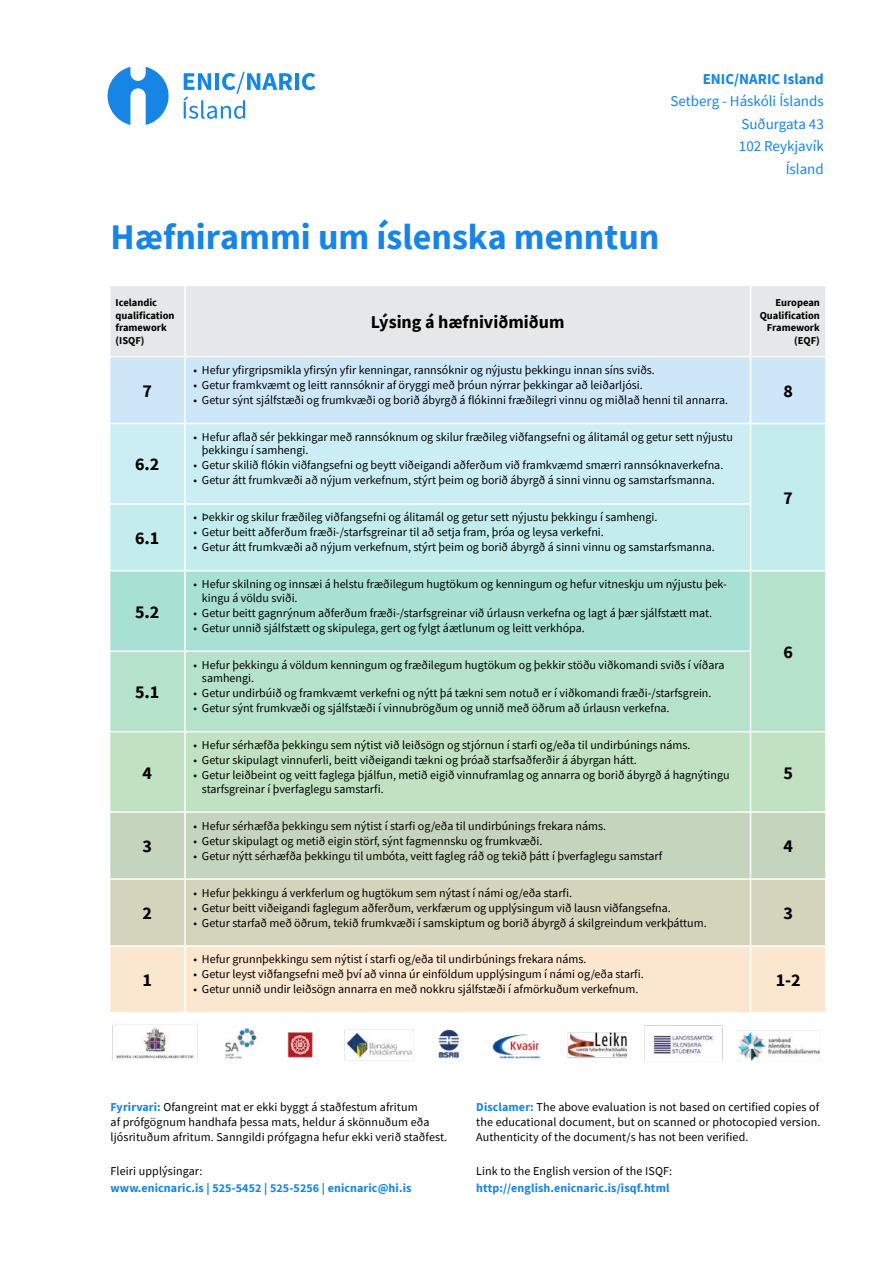
<style>
.page{position:relative;width:893px;height:1263px;background:#fff}
.page>*{position:absolute;margin:0;border:0;box-sizing:border-box;transform-origin:0 0}
.t1{font:700 36px "Source Sans Pro";color:#1685e5}
.t2{font:700 18px "Source Sans Pro";color:#000}
.t3{font:15px/22.5px "Source Sans Pro";color:#1685e5;text-align:right}
.t4{font:700 15px "Source Sans Pro";color:#1685e5}
.t5{font:12px/13.5px "Source Sans Pro";color:#000}
.t6{font:700 12px "Source Sans Pro";letter-spacing:.01em;color:#1685e5}
.t7{font:700 10.5px/12.6px "Source Sans Pro";color:#000}
.s1{font-weight:700;color:#1685e5}
</style>
<div class="page">
<div style="left:110px;top:286px;width:715px;height:70px;background:#e6e7e8"></div>
<div style="left:110px;top:357px;width:715px;height:66px;background:#cee7f8"></div>
<div style="left:110px;top:424px;width:640px;height:79px;background:#cbeef5"></div>
<div style="left:750px;top:423px;width:76px;height:148px;background:#c2edec"></div>
<div style="left:110px;top:505px;width:640px;height:65px;background:#c2edec"></div>
<svg style="left:110px;top:572px;width:715px;height:159px;fill:#b5e2ca"></svg>
<div style="left:110px;top:732px;width:715px;height:79px;background:#c0e2c2"></div>
<div style="left:110px;top:813px;width:715px;height:65px;background:#c5d4bc"></div>
<div style="left:110px;top:880px;width:715px;height:65px;background:#d4d3bc"></div>
<div style="left:110px;top:947px;width:715px;height:65px;background:#fbe6d0"></div>
<hr style="left:184px;top:357px;width:2px;height:66px;background:#fff">
<hr style="left:750px;top:357px;width:1px;height:66px;background:#fff">
<hr style="left:184px;top:424px;width:2px;height:79px;background:#fff">
<hr style="left:750px;top:423px;width:77px;height:1px;background:#fff">
<hr style="left:750px;top:424px;width:1px;height:79px;background:#fff">
<hr style="left:825px;top:424px;width:2px;height:80px;background:#fff">
<hr style="left:825px;top:504px;width:2px;height:66px;background:#fff">
<hr style="left:185px;top:503px;width:566px;height:2px;background:#fff">
<hr style="left:184px;top:505px;width:2px;height:65px;background:#fff">
<hr style="left:750px;top:505px;width:1px;height:65px;background:#fff">
<hr style="left:184px;top:572px;width:2px;height:78px;background:#fff">
<hr style="left:750px;top:570px;width:77px;height:2px;background:#fff">
<hr style="left:750px;top:572px;width:1px;height:78px;background:#fff">
<hr style="left:109px;top:650px;width:76px;height:2px;background:#fff">
<hr style="left:185px;top:650px;width:566px;height:2px;background:#fff">
<hr style="left:184px;top:652px;width:2px;height:79px;background:#fff">
<hr style="left:750px;top:652px;width:1px;height:79px;background:#fff">
<hr style="left:184px;top:732px;width:2px;height:79px;background:#fff">
<hr style="left:750px;top:732px;width:1px;height:79px;background:#fff">
<hr style="left:184px;top:813px;width:2px;height:65px;background:#fff">
<hr style="left:750px;top:813px;width:1px;height:65px;background:#fff">
<hr style="left:184px;top:880px;width:2px;height:65px;background:#fff">
<hr style="left:750px;top:880px;width:1px;height:65px;background:#fff">
<hr style="left:184px;top:947px;width:2px;height:65px;background:#fff">
<hr style="left:750px;top:947px;width:1px;height:65px;background:#fff">
<hr style="left:184px;top:286px;width:2px;height:70px;background:#fff">
<hr style="left:750px;top:286px;width:1px;height:70px;background:#fff">
<img style="left:112px;top:1024px;width:708px;height:39px">
<svg style="left:108px;top:67px;width:61px;height:58px"></svg>
<hr style="left:295px;top:73px;width:4px;height:17px;background:#1685e5">
<svg style="left:302px;top:73px;width:13px;height:17px"></svg>
<svg style="left:183px;top:72px;width:110px;height:47px"></svg>
<p class="t4" style="left:703px;top:68px;width:123px">ENIC/NARIC Island</p>
<p class="t3" style="left:670px;top:90px;width:155px">Setberg - Háskóli Íslands<br>Suðurgata 43<br>102 Reykjavík<br>Ísland</p>
<h1 class="t1" style="left:111px;top:212px;width:550px">Hæfnirammi um íslenska menntun</h1>
<p class="t7" style="left:116px;top:296px;width:60px">Icelandic qualification framework (ISQF)</p>
<h2 class="t2" style="left:371px;top:310px;width:195px">Lýsing á hæfniviðmiðum</h2>
<p class="t7" style="left:760px;top:296px;width:62px;text-align:right">European<br>Qualification<br>Framework (EQF)</p>
<h2 class="t2" style="left:143px;top:379px;width:11px">7</h2>
<h2 class="t2" style="left:135px;top:452px;width:26px">6.2</h2>
<h2 class="t2" style="left:135px;top:526px;width:26px">6.1</h2>
<h2 class="t2" style="left:135px;top:600px;width:26px">5.2</h2>
<h2 class="t2" style="left:135px;top:680px;width:26px">5.1</h2>
<h2 class="t2" style="left:143px;top:760px;width:11px">4</h2>
<h2 class="t2" style="left:143px;top:834px;width:11px">3</h2>
<h2 class="t2" style="left:143px;top:901px;width:11px">2</h2>
<h2 class="t2" style="left:143px;top:968px;width:11px">1</h2>
<p class="t5" style="left:193px;top:363px;width:463px">• Hefur yfirgripsmikla yfirsýn yfir kenningar, rannsóknir og nýjustu þekkingu innan síns sviðs.</p>
<p class="t5" style="left:193px;top:378px;width:451px">• Getur framkvæmt og leitt rannsóknir af öryggi með þróun nýrrar þekkingar að leiðarljósi.</p>
<p class="t5" style="left:193px;top:393px;width:536px">• Getur sýnt sjálfstæði og frumkvæði og borið ábyrgð á flókinni fræðilegri vinnu og miðlað henni til annarra.</p>
<p class="t5" style="left:202px;top:430px;width:533px;text-indent:-9px">• Hefur aflað sér þekkingar með rannsóknum og skilur fræðileg viðfangsefni og álitamál og getur sett nýjustu þekkingu í samhengi.</p>
<p class="t5" style="left:193px;top:459px;width:531px">• Getur skilið flókin viðfangsefni og beytt viðeigandi aðferðum við framkvæmd smærri rannsóknaverkefna.</p>
<p class="t5" style="left:193px;top:474px;width:523px">• Getur átt frumkvæði að nýjum verkefnum, stýrt þeim og borið ábyrgð á sinni vinnu og samstarfsmanna.</p>
<p class="t5" style="left:193px;top:511px;width:465px">• Þekkir og skilur fræðileg viðfangsefni og álitamál og getur sett nýjustu þekkingu í samhengi.</p>
<p class="t5" style="left:193px;top:526px;width:412px">• Getur beitt aðferðum fræði-/starfsgreinar til að setja fram, þróa og leysa verkefni.</p>
<p class="t5" style="left:193px;top:541px;width:523px">• Getur átt frumkvæði að nýjum verkefnum, stýrt þeim og borið ábyrgð á sinni vinnu og samstarfsmanna.</p>
<p class="t5" style="left:202px;top:577px;width:526px;text-indent:-9px">• Hefur skilning og innsæi á helstu fræðilegum hugtökum og kenningum og hefur vitneskju um nýjustu þek&shy;kingu á völdu sviði.</p>
<p class="t5" style="left:193px;top:606px;width:520px">• Getur beitt gagnrýnum aðferðum fræði-/starfsgreinar við úrlausn verkefna og lagt á þær sjálfstætt mat.</p>
<p class="t5" style="left:193px;top:621px;width:393px">• Getur unnið sjálfstætt og skipulega, gert og fylgt áætlunum og leitt verkhópa.</p>
<p class="t5" style="left:202px;top:658px;width:524px;text-indent:-9px">• Hefur þekkingu á völdum kenningum og fræðilegum hugtökum og þekkir stöðu viðkomandi sviðs í víðara samhengi.</p>
<p class="t5" style="left:193px;top:686px;width:519px">• Getur undirbúið og framkvæmt verkefni og nýtt þá tækni sem notuð er í viðkomandi fræði-/starfsgrein.</p>
<p class="t5" style="left:193px;top:701px;width:478px">• Getur sýnt frumkvæði og sjálfstæði í vinnubrögðum og unnið með öðrum að úrlausn verkefna.</p>
<h2 class="t2" style="left:783px;top:379px;width:11px">8</h2>
<h2 class="t2" style="left:784px;top:486px;width:11px">7</h2>
<h2 class="t2" style="left:783px;top:640px;width:11px">6</h2>
<p class="t5" style="left:193px;top:738px;width:498px">• Hefur sérhæfða þekkingu sem nýtist við leiðsögn og stjórnun í starfi og/eða til undirbúnings náms.</p>
<p class="t5" style="left:193px;top:753px;width:445px">• Getur skipulagt vinnuferli, beitt viðeigandi tækni og þróað starfsaðferðir á ábyrgan hátt.</p>
<p class="t5" style="left:202px;top:768px;width:529px;text-indent:-9px">• Getur leiðbeint og veitt faglega þjálfun, metið eigið vinnuframlag og annarra og borið ábyrgð á hagnýtingu starfsgreinar í þverfaglegu samstarfi.</p>
<h2 class="t2" style="left:783px;top:760px;width:11px">5</h2>
<p class="t5" style="left:193px;top:819px;width:414px">• Hefur sérhæfða þekkingu sem nýtist í starfi og/eða til undirbúnings frekara náms.</p>
<p class="t5" style="left:193px;top:834px;width:350px">• Getur skipulagt og metið eigin störf, sýnt fagmennsku og frumkvæði.</p>
<p class="t5" style="left:193px;top:849px;width:470px">• Getur nýtt sérhæfða þekkingu til umbóta, veitt fagleg ráð og tekið þátt í þverfaglegu samstarf</p>
<p class="t5" style="left:193px;top:886px;width:380px">• Hefur þekkingu á verkferlum og hugtökum sem nýtast í námi og/eða starfi.</p>
<p class="t5" style="left:193px;top:901px;width:479px">• Getur beitt viðeigandi faglegum aðferðum, verkfærum og upplýsingum við lausn viðfangsefna.</p>
<p class="t5" style="left:193px;top:916px;width:515px">• Getur starfað með öðrum, tekið frumkvæði í samskiptum og borið ábyrgð á skilgreindum verkþáttum.</p>
<p class="t5" style="left:193px;top:953px;width:394px">• Hefur grunnþekkingu sem nýtist í starfi og/eða til undirbúnings frekara náms.</p>
<p class="t5" style="left:193px;top:968px;width:452px">• Getur leyst viðfangsefni með því að vinna úr einföldum upplýsingum í námi og/eða starfi.</p>
<p class="t5" style="left:193px;top:983px;width:446px">• Getur unnið undir leiðsögn annarra en með nokkru sjálfstæði í afmörkuðum verkefnum.</p>
<h2 class="t2" style="left:783px;top:834px;width:11px">4</h2>
<h2 class="t2" style="left:783px;top:901px;width:11px">3</h2>
<h2 class="t2" style="left:776px;top:968px;width:26px">1-2</h2>
<p class="t5" style="left:111px;top:1099px;width:338px;line-height:15px"><span class="s1">Fyrirvari:</span> Ofangreint mat er ekki byggt á staðfestum afritum<br>af prófgögnum handhafa þessa mats, heldur á skönnuðum eða ljósrituðum afritum. Sanngildi prófgagna hefur ekki verið staðfest.</p>
<p class="t5" style="left:111px;top:1164px;width:93px">Fleiri upplýsingar:</p>
<p class="t6" style="left:111px;top:1180px;width:302px">www.enicnaric.is | 525-5452 | 525-5256 | enicnaric@hi.is</p>
<p class="t5" style="left:476px;top:1099px;width:346px;line-height:15px;text-align:justify"><span class="s1">Disclamer:</span> The above evaluation is not based on certified copies of the educational document, but on scanned or photocopied version.<br>Authenticity of the document/s has not been verified.</p>
<p class="t5" style="left:476px;top:1164px;width:197px">Link to the English version of the ISQF:</p>
<p class="t6" style="left:476px;top:1180px;width:195px">http://english.enicnaric.is/isqf.html</p>
</div>
